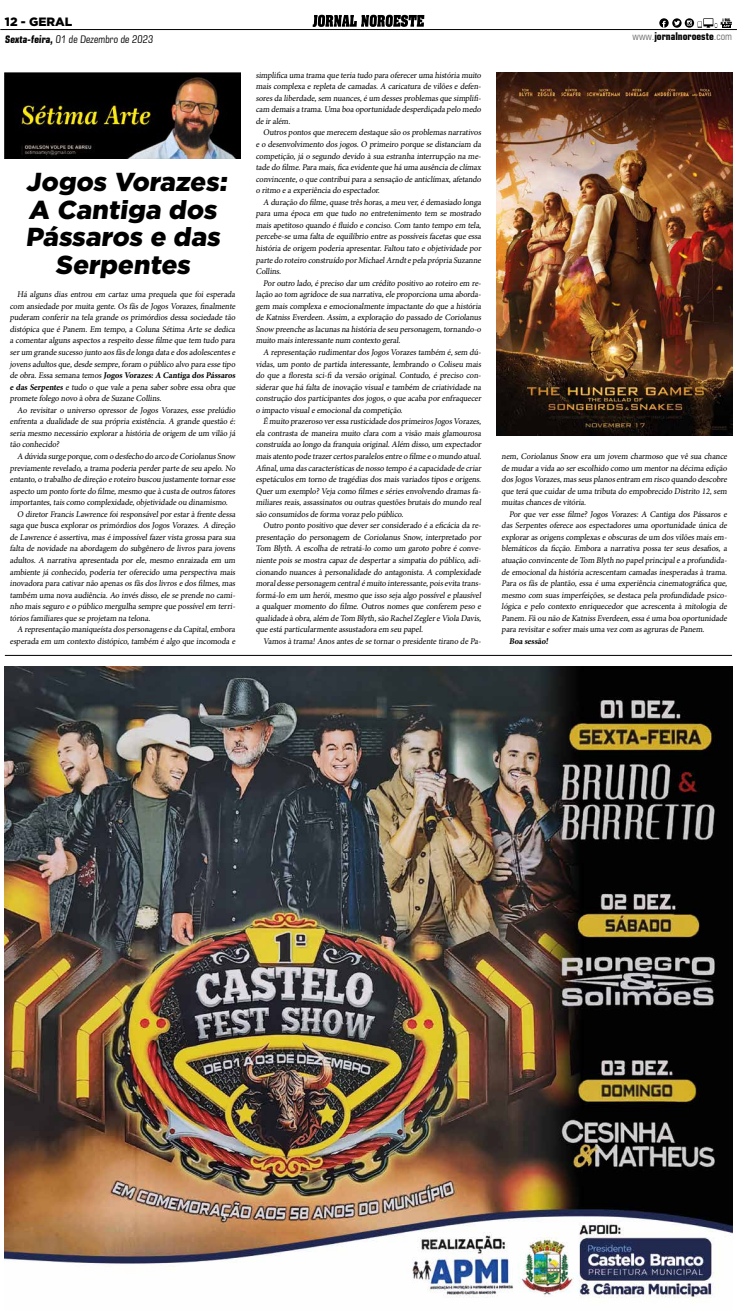
<style>
.page{position:relative;width:737px;height:1315px;background:#fff}
.page>*{position:absolute;margin:0;border:0;box-sizing:border-box;transform-origin:0 0}
.t1{font:900 25.99px/27.7px "Gotham";color:#000;text-align:center}
.t2{font:900 12.08px "Gotham";color:#000}
.t3{font:condensed 10.5px "Square 721 BT";color:#000}
.t4{font:700 condensed 10.5px "Square 721 BT";color:#000}
.t5{font:8.75px/11.5px "Minion Pro";letter-spacing:-.01em;color:#000;text-align:justify;scale:.96 1}
.t6{font:700 8.75px "Minion Pro";color:#000;scale:.96 1}
.s1{font-weight:700}
.s2{font-weight:400;color:#706f6f}
</style>
<div class="page">
<hr style="left:0;top:29px;width:737px;height:1px;background:#000">
<svg style="left:312px;top:15px;width:112px;height:12px"></svg>
<svg style="left:659px;top:18px;width:9px;height:10px"></svg>
<svg style="left:672px;top:18px;width:9px;height:10px"></svg>
<svg style="left:674px;top:20px;width:6px;height:6px"></svg>
<svg style="left:684px;top:18px;width:10px;height:10px"></svg>
<svg style="left:687px;top:18px;width:50px;height:12px"></svg>
<img style="left:5px;top:667px;width:727px;height:631px">
<img style="left:5px;top:72px;width:235px;height:87px">
<hr style="left:5px;top:655px;width:727px;height:1px;background:#000">
<img style="left:496px;top:72px;width:236px;height:363px">
<h2 class="t2" style="left:5px;top:13px;width:69px">12 - GERAL</h2>
<p class="t3" style="left:5px;top:33px;width:151px"><span class="s1">Sexta-feira,</span> 01 de Dezembro de 2023</p>
<p class="t4" style="left:632px;top:30px;width:101px"><span class="s2">www.</span>jornalnoroeste<span class="s2">.com</span></p>
<h1 class="t1" style="left:25px;top:168px;width:207px">Jogos Vorazes:<br>A Cantiga dos<br>Pássaros e das<br>Serpentes</h1>
<p class="t5" style="left:10px;top:289px;width:238px;text-indent:7px">Há alguns dias entrou em cartaz uma prequela que foi esperada com ansiedade por muita gente. Os fãs de Jogos Vorazes, finalmente puderam conferir na tela grande os primórdios dessa sociedade tão distópica que é Panem. Em tempo, a Coluna Sétima Arte se dedica a comentar alguns aspectos a respeito desse filme que tem tudo para ser um grande sucesso junto aos fãs de longa data e dos adolescentes e j ovens adultos que,desde sempre,foram o público alvo para esse tipo de obra.Essa semana temos <span class="s1">Jogos Vorazes:A Cantiga dos Pássaros e das Serpentes</span> e tudo o que vale a pena saber sobre essa obra que promete folego novo à obra de Suzane Collins.</p>
<p class="t5" style="left:10px;top:404px;width:238px;text-indent:7px">Ao revisitar o universo opressor de Jogos Vorazes, esse prelúdio enfrenta a dualidade de sua própria existência. A grande questão é: seria mesmo necessário explorar a história de origem de um vilão j á tão conhecido?</p>
<p class="t5" style="left:17px;top:450px;width:230px">A dúvida surge porque,com o desfecho do arco de Coriolanus Snow</p>
<p class="t5" style="left:10px;top:462px;width:238px">previamente revelado,a trama poderia perder parte de seu apelo.No</p>
<p class="t5" style="left:10px;top:473px;width:238px">entanto,o trabalho de direção e roteiro buscou j ustamente tornar esse</p>
<p class="t5" style="left:10px;top:485px;width:238px">aspecto um ponto forte do filme,mesmo que à custa de outros fatores</p>
<p class="t5" style="left:10px;top:497px;width:230px">importantes,tais como complexidade,obj etividade ou dinamismo.</p>
<p class="t5" style="left:17px;top:508px;width:230px">O diretor Francis Lawrence foiresponsávelpor estar à frente dessa</p>
<p class="t5" style="left:10px;top:520px;width:238px">saga que busca explorar os primórdios dos Jogos Vorazes. A direção</p>
<p class="t5" style="left:10px;top:531px;width:238px">de Lawrence é assertiva, mas é impossível fazer vista grossa para sua</p>
<p class="t5" style="left:10px;top:543px;width:238px">falta de novidade na abordagem do subgênero de livros para j ovens</p>
<p class="t5" style="left:10px;top:554px;width:238px">adultos. A narrativa apresentada por ele, mesmo enraizada em um</p>
<p class="t5" style="left:10px;top:566px;width:238px">ambiente j á conhecido, poderia ter oferecido uma perspectiva mais</p>
<p class="t5" style="left:10px;top:577px;width:238px">inovadora para cativar não apenas os fãs dos livros e dos filmes, mas</p>
<p class="t5" style="left:10px;top:589px;width:238px">também uma nova audiência. Ao invés disso, ele se prende no cami-</p>
<p class="t5" style="left:10px;top:600px;width:238px">nho mais seguro e o público mergulha sempre que possívelem terri-</p>
<p class="t5" style="left:10px;top:612px;width:149px">tórios familiares que se proj etam na telona.</p>
<p class="t5" style="left:17px;top:624px;width:230px">A representação maniqueísta dos personagens e da Capital,embora</p>
<p class="t5" style="left:10px;top:635px;width:238px">esperada em um contexto distópico, também é algo que incomoda e</p>
<p class="t5" style="left:256px;top:69px;width:238px">simplifica uma trama que teria tudo para oferecer uma história muito mais complexa e repleta de camadas. A caricatura de vilões e defen&shy;sores da liberdade,sem nuances,é um desses problemas que simplifi&shy;cam demais a trama.Uma boa oportunidade desperdiçada pelo medo de ir além.</p>
<p class="t5" style="left:256px;top:127px;width:238px;text-indent:7px">Outros pontos que merecem destaque são os problemas narrativos e o desenvolvimento dos j ogos. O primeiro porque se distanciam da competição, j á o segundo devido à sua estranha interrupção na me&shy;tade do filme.Para mais,fica evidente que há uma ausência de clímax convincente,o que contribuipara a sensação de anticlímax,afetando o ritmo e a experiência do espectador.</p>
<p class="t5" style="left:256px;top:196px;width:238px;text-indent:7px">A duração do filme,quase três horas,a meu ver,é demasiado longa para uma época em que tudo no entretenimento tem se mostrado mais apetitoso quando é fluido e conciso. Com tanto tempo em tela, percebe-se uma falta de equilíbrio entre as possíveis facetas que essa história de origem poderia apresentar. Faltou tato e obj etividade por parte do roteiro construído por MichaelArndte pela própria Suzanne Collins.</p>
<p class="t5" style="left:256px;top:277px;width:238px;text-indent:7px">Por outro lado, é preciso dar um crédito positivo ao roteiro em re&shy;lação ao tom agridoce de sua narrativa,ele proporciona uma aborda&shy;gem mais complexa e emocionalmente impactante do que a história de Katniss Everdeen. Assim, a exploração do passado de Coriolanus Snow preenche as lacunas na história de seu personagem,tornando-o muito mais interessante num contexto geral.</p>
<p class="t5" style="left:256px;top:346px;width:238px;text-indent:7px">A representação rudimentar dos Jogos Vorazes também é,sem dú&shy;vidas, um ponto de partida interessante, lembrando o Coliseu mais do que a floresta sci-fi da versão original. Contudo, é preciso con&shy;siderar que há falta de inovação visual e também de criatividade na construção dos participantes dos j ogos, o que acaba por enfraquecer o impacto visuale emocionalda competição.</p>
<p class="t5" style="left:256px;top:416px;width:238px;text-indent:7px">É muito prazeroso ver essa rusticidade dos primeiros Jogos Vorazes, ela contrasta de maneira muito clara com a visão mais glamourosa construída ao longo da franquia original.Além disso,um expectador mais atento pode trazer certos paralelos entre o filme e o mundo atual.<br>Afinal,uma das características de nosso tempo é a capacidade de criar espetáculos em torno de tragédias dos mais variados tipos e origens.<br>Quer um exemplo? Vej a como filmes e séries envolvendo dramas fa&shy;miliares reais, assassinatos ou outras questões brutais do mundo real são consumidos de forma voraz pelo público.</p>
<p class="t5" style="left:256px;top:520px;width:238px;text-indent:7px">Outro ponto positivo que dever ser considerado é a eficácia da re&shy;presentação do personagem de Coriolanus Snow, interpretado por Tom Blyth. A escolha de retratá-lo como um garoto pobre é conve&shy;niente pois se mostra capaz de despertar a simpatia do público, adi&shy;cionando nuances à personalidade do antagonista. A complexidade moraldesse personagem centralé muito interessante,pois evita trans&shy;formá-lo em um herói, mesmo que isso sej a algo possível e plausível a qualquer momento do filme. Outros nomes que conferem peso e qualidade à obra,além de Tom Blyth,são RachelZegler e Viola Davis, que está particularmente assustadora em seu papel.</p>
<p class="t5" style="left:263px;top:635px;width:230px">Vamos à trama!Anos antes de se tornar o presidente tirano de Pa-</p>
<p class="t5" style="left:501px;top:450px;width:238px">nem, Coriolanus Snow era um j ovem charmoso que vê sua chance de mudar a vida ao ser escolhido como um mentor na décima edição dos Jogos Vorazes,mas seus planos entram em risco quando descobre que terá que cuidar de uma tributa do empobrecido Distrito 12,sem muitas chances de vitória.</p>
<p class="t5" style="left:501px;top:508px;width:238px;text-indent:7px">Por que ver esse filme? Jogos Vorazes: A Cantiga dos Pássaros e das Serpentes oferece aos espectadores uma oportunidade única de explorar as origens complexas e obscuras de um dos vilões mais em&shy;blemáticos da ficção. Embora a narrativa possa ter seus desafios, a atuação convincente de Tom Blyth no papelprincipale a profundida&shy;de emocional da história acrescentam camadas inesperadas à trama.<br>Para os fãs de plantão, essa é uma experiência cinematográfica que, mesmo com suas imperfeições, se destaca pela profundidade psico&shy;lógica e pelo contexto enriquecedor que acrescenta à mitologia de Panem.Fã ou não de Katniss Everdeen,essa é uma boa oportunidade para revisitar e sofrer mais uma vez com as agruras de Panem.</p>
<p class="t6" style="left:509px;top:635px;width:44px">Boa sessão!</p>
</div>
